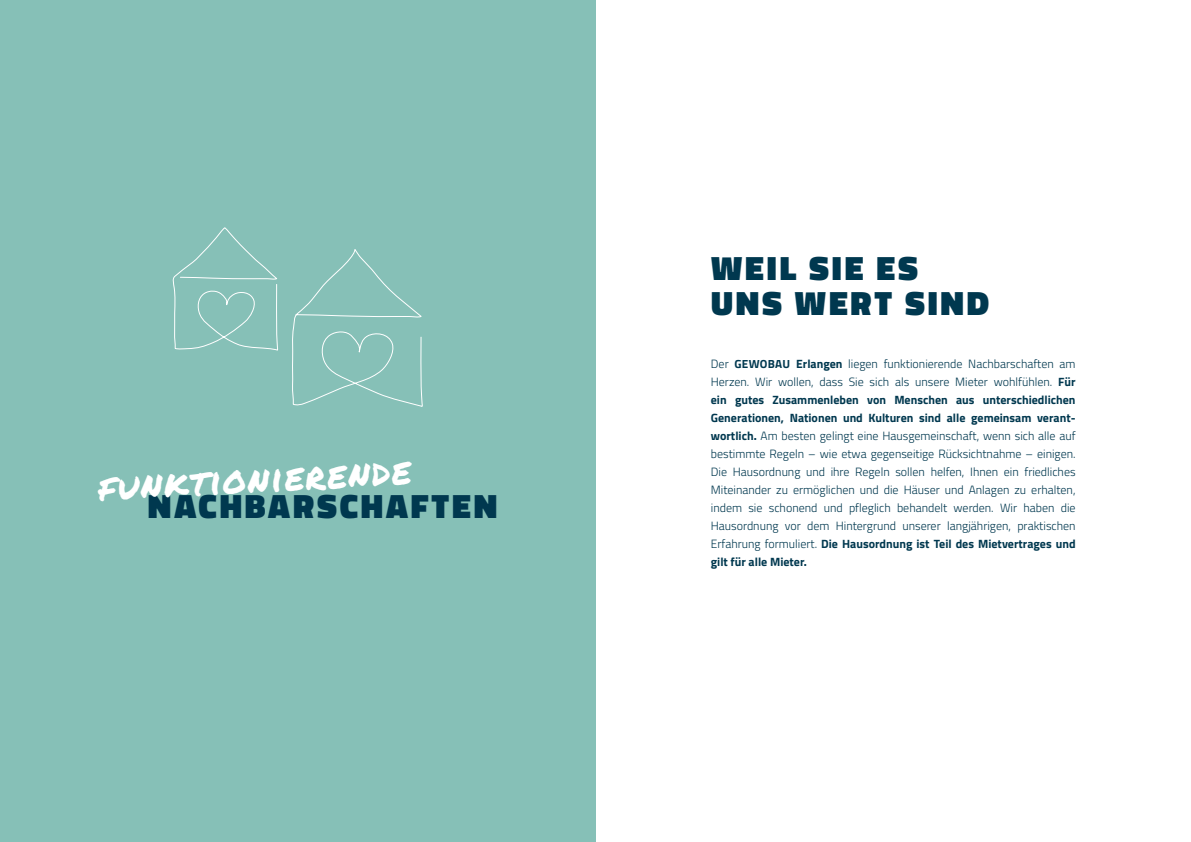
<style>
.page{position:relative;width:1191px;height:842px;background:#fff}
.page>*{position:absolute;margin:0;border:0;box-sizing:border-box;transform-origin:0 0}
.t1{font:38px "Permanent Marker";color:#fff}
.t2{font:900 34.2px/34.2px "Titillium Web";letter-spacing:.085em;color:#00384f}
.t3{font:300 12px/18px "Titillium Web";color:#00384f;text-align:justify}
.s1{font-weight:700;font-size:11.8px}
.s2{font-weight:700}
</style>
<div class="page">
<div style="left:0;top:0;width:595px;height:842px;background:#86c0b7"></div>
<svg style="left:172px;top:227px;width:251px;height:180px"></svg>
<h1 class="t1" style="left:97px;top:458px;width:315px;rotate:-3deg">funktionierende</h1>
<h2 class="t2" style="left:148px;top:489px;width:351px">NACHBARSCHAFTEN</h2>
<h2 class="t2" style="left:711px;top:251px;width:280px">WEIL SIE ES<br>UNS WERT SIND</h2>
<p class="t3" style="left:711px;top:354px;width:366px">Der <span class="s1">GEWOBAU</span> <span class="s2">Erlangen</span> liegen funktionierende Nachbarschaften am Herzen. Wir wollen, dass Sie sich als unsere Mieter wohlfühlen. <span class="s2">Für ein gutes Zusammenleben von Menschen aus unterschiedlichen Generationen, Nationen und Kulturen sind alle gemeinsam verant&shy;wortlich.</span> Am besten gelingt eine Hausgemeinschaft, wenn sich alle auf bestimmte Regeln – wie etwa gegenseitige Rücksichtnahme – einigen.<br>Die Hausordnung und ihre Regeln sollen helfen, Ihnen ein friedliches Miteinander zu ermöglichen und die Häuser und Anlagen zu erhalten, indem sie schonend und pfleglich behandelt werden. Wir haben die Hausordnung vor dem Hintergrund unserer langjährigen, praktischen Erfahrung formuliert. <span class="s2">Die Hausordnung ist Teil des Mietvertrages und gilt für alle Mieter.</span></p>
</div>
